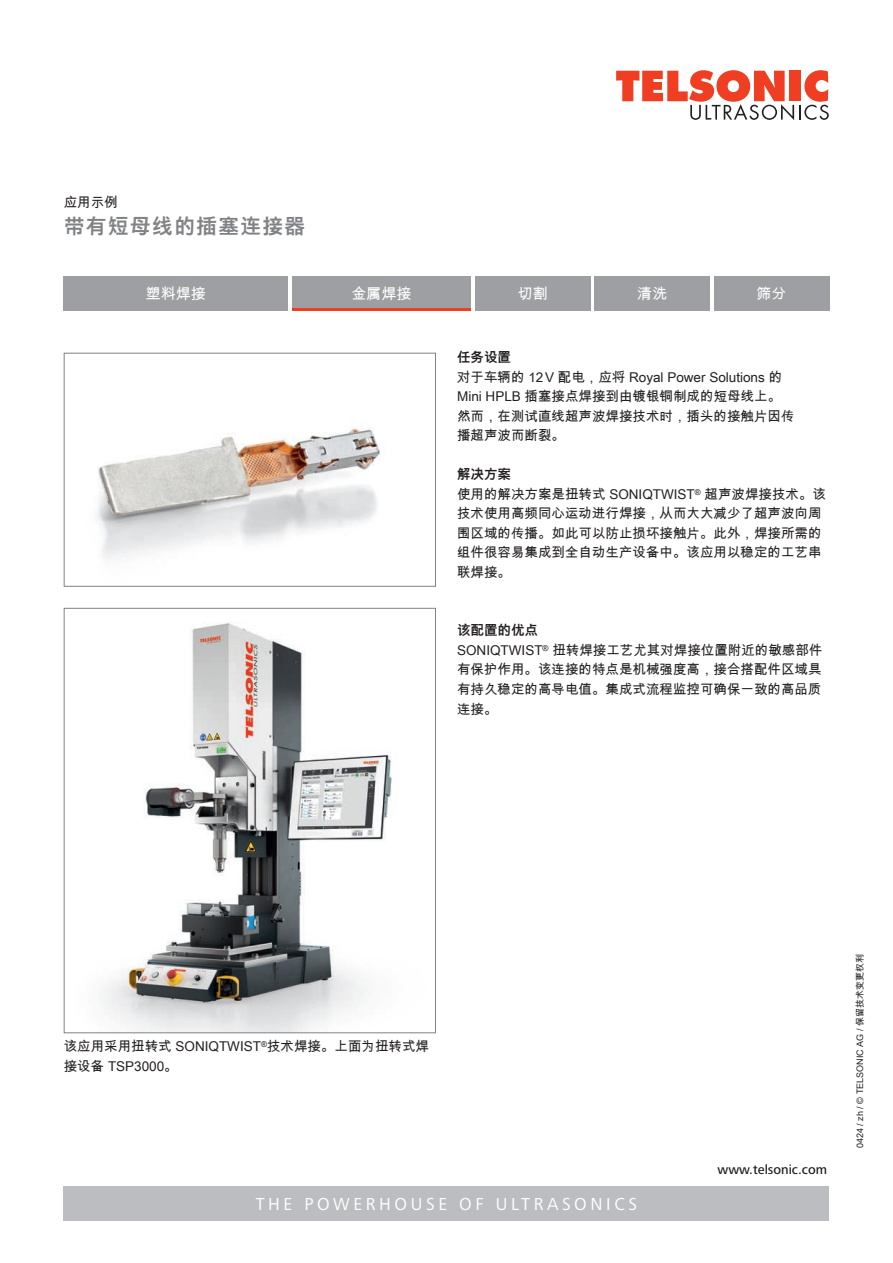
<style>
.page{position:relative;width:893px;height:1263px;background:#fff}
.page>*{position:absolute;margin:0;border:0;box-sizing:border-box;transform-origin:0 0}
.Haupttitel_grau{font:700 21px "Arial Unicode MS";letter-spacing:.05em;color:#808285}
.t1{font:18px "Frutiger Next LTW1 G";letter-spacing:.2em;color:#fff}
.Portfoliotitel{font:15px "Arial Unicode MS";color:#fff}
.Lauftext_9_13pt{font:13.5px/19.5px "Arial Unicode MS";color:#231f20}
.t2{font:500 13.5px "Frutiger Next LTW1 G";color:#231f20}
.Lauftext_9_13pt__medium{font:700 13.5px "Arial Unicode MS";color:#231f20}
.Subtitel_schwarz{font:13.5px "Arial Unicode MS";color:#231f20}
.Version_6_7pt{font:9px "Arial Unicode MS";color:#231f20}
</style>
<div class="page">
<div style="left:64px;top:276px;width:224px;height:34px;background:#9d9fa2"></div>
<div style="left:292px;top:276px;width:179px;height:34px;background:#9d9fa2"></div>
<div style="left:475px;top:276px;width:115px;height:34px;background:#9d9fa2"></div>
<div style="left:595px;top:276px;width:115px;height:34px;background:#9d9fa2"></div>
<div style="left:714px;top:276px;width:115px;height:34px;background:#9d9fa2"></div>
<hr style="left:292px;top:308px;width:179px;height:2px;background:#ef3e22">
<svg style="left:616px;top:70px;width:213px;height:50px"></svg>
<div style="left:64px;top:1186px;width:765px;height:34px;background:#bcbdc0"></div>
<svg style="left:63px;top:352px;width:373px;height:235px"></svg>
<svg style="left:63px;top:607px;width:373px;height:426px"></svg>
<p class="Subtitel_schwarz" style="left:64px;top:192px;width:55px">应用示例</p>
<p class="Haupttitel_grau" style="left:64px;top:211px;width:243px">带有短母线的插塞连接器</p>
<p class="Portfoliotitel" style="left:146px;top:283px;width:61px">塑料焊接</p>
<p class="Portfoliotitel" style="left:352px;top:283px;width:61px">金属焊接</p>
<p class="Portfoliotitel" style="left:518px;top:283px;width:31px">切割</p>
<p class="Portfoliotitel" style="left:637px;top:283px;width:31px">清洗</p>
<p class="Portfoliotitel" style="left:757px;top:283px;width:32px">筛分</p>
<p class="Lauftext_9_13pt__medium" style="left:457px;top:348px;width:55px">任务设置</p>
<p class="Lauftext_9_13pt" style="left:457px;top:367px;width:327px">对于车辆的 12V 配电，应将 Royal Power Solutions 的<br>Mini HPLB 插塞接点焊接到由镀银铜制成的短母线上。</p>
<p class="Lauftext_9_13pt" style="left:457px;top:406px;width:339px">然而，在测试直线超声波焊接技术时，插头的接触片因传播超声波而断裂。</p>
<p class="Lauftext_9_13pt__medium" style="left:457px;top:465px;width:55px">解决方案</p>
<p class="Lauftext_9_13pt" style="left:457px;top:484px;width:370px">使用的解决方案是扭转式 SONIQTWIST<sup>®</sup> 超声波焊接技术。该技术使用高频同心运动进行焊接，从而大大减少了超声波向周围区域的传播。如此可以防止损坏接触片。此外，焊接所需的组件很容易集成到全自动生产设备中。该应用以稳定的工艺串联焊接。</p>
<p class="Lauftext_9_13pt__medium" style="left:457px;top:621px;width:82px">该配置的优点</p>
<p class="Lauftext_9_13pt" style="left:457px;top:640px;width:367px;text-align:justify">SONIQTWIST<sup>®</sup> 扭转焊接工艺尤其对焊接位置附近的敏感部件有保护作用。该连接的特点是机械强度高，接合搭配件区域具有持久稳定的高导电值。集成式流程监控可确保一致的高品质连接。</p>
<p class="Lauftext_9_13pt" style="left:64px;top:1036px;width:367px">该应用采用扭转式 SONIQTWIST<sup>®</sup>技术焊接。上面为扭转式焊接设备 TSP3000。</p>
<h2 class="t1" style="left:256px;top:1194px;width:383px">THE POWERHOUSE OF ULTRASONICS</h2>
<p class="t2" style="left:717px;top:1161px;width:111px">www.telsonic.com</p>
<p class="Version_6_7pt" style="left:853px;top:1148px;width:195px;rotate:-90deg">0424 / zh / © TELSONIC AG / 保留技术变更权利</p>
</div>
